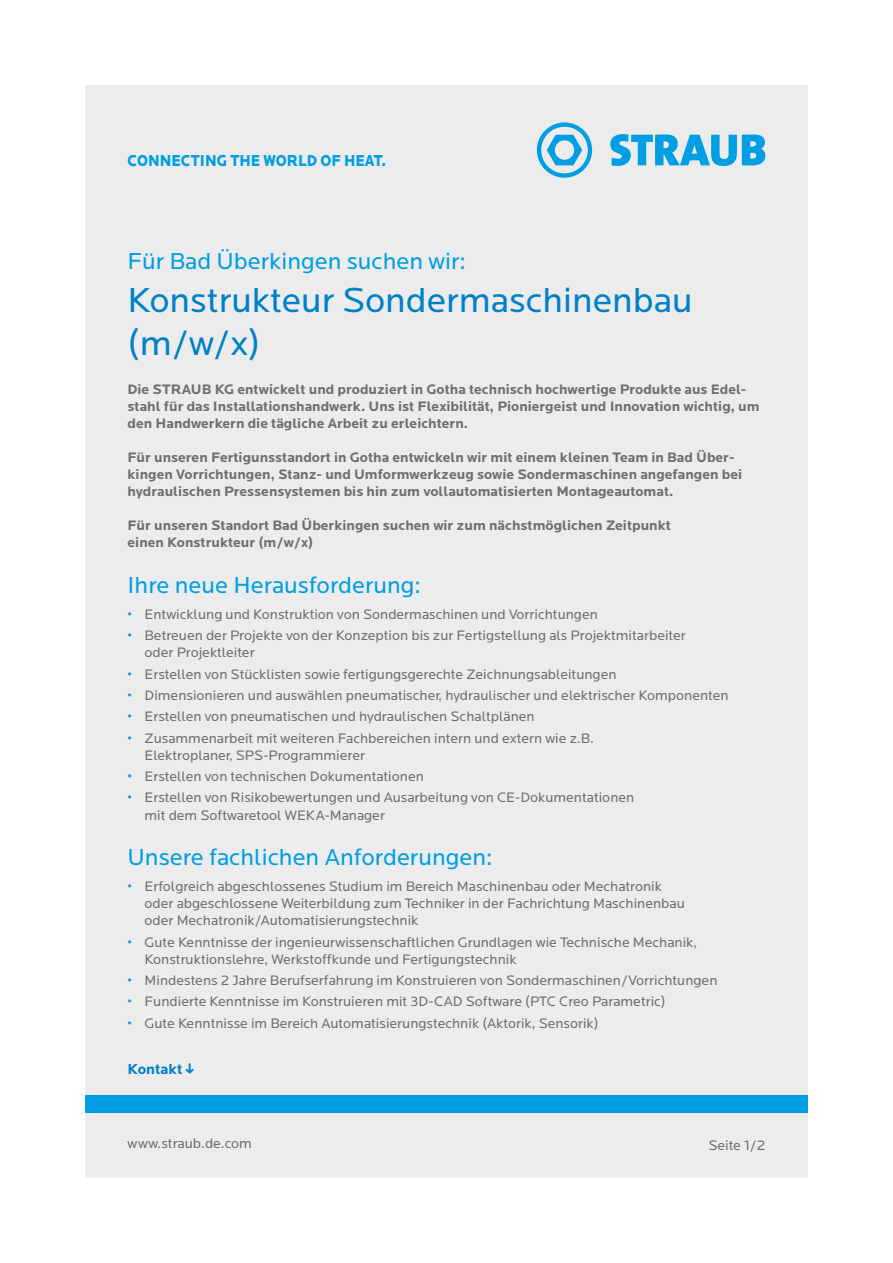
<style>
.page{position:relative;width:893px;height:1263px;background:#fff}
.page>*{position:absolute;margin:0;border:0;box-sizing:border-box;transform-origin:0 0}
.t1{font:36px/43.2px "Locator";color:#0080c8}
.t2{font:24px "Locator";color:#009ee3}
.t3{font:900 16.5px "Locator";color:#009ee3;scale:.88 1}
.t4{font:700 15px "Locator";color:#0080c8}
.t5{font:14.25px/17.1px "Locator";color:#6f6f6e}
.t6{font:700 14.25px/17.1px "Locator";color:#6f6f6e}
.s1{color:#009ee3}
</style>
<div class="page">
<div style="left:85px;top:85px;width:723px;height:1093px;background:#ececed"></div>
<div style="left:85px;top:1095px;width:723px;height:17px;background:#009ee3"></div>
<svg style="left:537px;top:122px;width:228px;height:56px"></svg>
<p class="t3" style="left:128px;top:151px;width:295px">CONNECTING THE WORLD OF HEAT.</p>
<h2 class="t2" style="left:128px;top:247px;width:340px">Für Bad Überkingen suchen wir:</h2>
<h1 class="t1" style="left:128px;top:279px;width:566px">Konstrukteur Sondermaschinenbau (m/w/x)</h1>
<p class="t6" style="left:128px;top:381px;width:634px">Die STRAUB KG entwickelt und produziert in Gotha technisch hochwertige Produkte aus Edel&shy;stahl für das Installationshandwerk. Uns ist Flexibilität, Pioniergeist und Innovation wichtig, um den Handwerkern die tägliche Arbeit zu erleichtern.</p>
<p class="t6" style="left:128px;top:449px;width:616px">Für unseren Fertigunsstandort in Gotha entwickeln wir mit einem kleinen Team in Bad Über&shy;kingen Vorrichtungen, Stanz- und Umformwerkzeug sowie Sondermaschinen angefangen bei hydraulischen Pressensystemen bis hin zum vollautomatisierten Montageautomat.</p>
<p class="t6" style="left:128px;top:517px;width:545px">Für unseren Standort Bad Überkingen suchen wir zum nächstmöglichen Zeitpunkt einen Konstrukteur (m/w/x)</p>
<h2 class="t2" style="left:128px;top:572px;width:295px">Ihre neue Herausforderung:</h2>
<p class="t5" style="left:128px;top:606px;width:472px"><span class="s1">•</span> Entwicklung und Konstruktion von Sondermaschinen und Vorrichtungen</p>
<p class="t5" style="left:145px;top:627px;width:543px;text-indent:-17px"><span class="s1">•</span> Betreuen der Projekte von der Konzeption bis zur Fertigstellung als Projektmitarbeiter oder Projektleiter</p>
<p class="t5" style="left:128px;top:665px;width:491px"><span class="s1">•</span> Erstellen von Stücklisten sowie fertigungsgerechte Zeichnungsableitungen</p>
<p class="t5" style="left:128px;top:687px;width:603px"><span class="s1">•</span> Dimensionieren und auswählen pneumatischer, hydraulischer und elektrischer Komponenten</p>
<p class="t5" style="left:128px;top:708px;width:409px"><span class="s1">•</span> Erstellen von pneumatischen und hydraulischen Schaltplänen</p>
<p class="t5" style="left:145px;top:729px;width:451px;text-indent:-17px"><span class="s1">•</span> Zusammenarbeit mit weiteren Fachbereichen intern und extern wie z.B.<br>Elektroplaner, SPS-Programmierer</p>
<p class="t5" style="left:128px;top:768px;width:298px"><span class="s1">•</span> Erstellen von technischen Dokumentationen</p>
<p class="t5" style="left:145px;top:789px;width:491px;text-indent:-17px"><span class="s1">•</span> Erstellen von Risikobewertungen und Ausarbeitung von CE-Dokumentationen mit dem Softwaretool WEKA-Manager</p>
<h2 class="t2" style="left:128px;top:844px;width:366px">Unsere fachlichen Anforderungen:</h2>
<p class="t5" style="left:145px;top:878px;width:542px;text-indent:-17px"><span class="s1">•</span> Erfolgreich abgeschlossenes Studium im Bereich Maschinenbau oder Mechatronik oder abgeschlossene Weiterbildung zum Techniker in der Fachrichtung Maschinenbau oder Mechatronik/Automatisierungstechnik</p>
<p class="t5" style="left:145px;top:933px;width:554px;text-indent:-17px"><span class="s1">•</span> Gute Kenntnisse der ingenieurwissenschaftlichen Grundlagen wie Technische Mechanik,<br>Konstruktionslehre, Werkstoffkunde und Fertigungstechnik</p>
<p class="t5" style="left:128px;top:972px;width:591px"><span class="s1">•</span> Mindestens 2 Jahre Berufserfahrung im Konstruieren von Sondermaschinen/Vorrichtungen</p>
<p class="t5" style="left:128px;top:993px;width:540px"><span class="s1">•</span> Fundierte Kenntnisse im Konstruieren mit 3D-CAD Software (PTC Creo Parametric)</p>
<p class="t5" style="left:128px;top:1015px;width:473px"><span class="s1">•</span> Gute Kenntnisse im Bereich Automatisierungstechnik (Aktorik, Sensorik)</p>
<p class="t4" style="left:128px;top:1060px;width:56px">Kontakt</p>
<p class="t5" style="left:128px;top:1135px;width:126px">www.straub.de.com</p>
<p class="t5" style="left:708px;top:1137px;width:59px">Seite 1/2</p>
</div>
